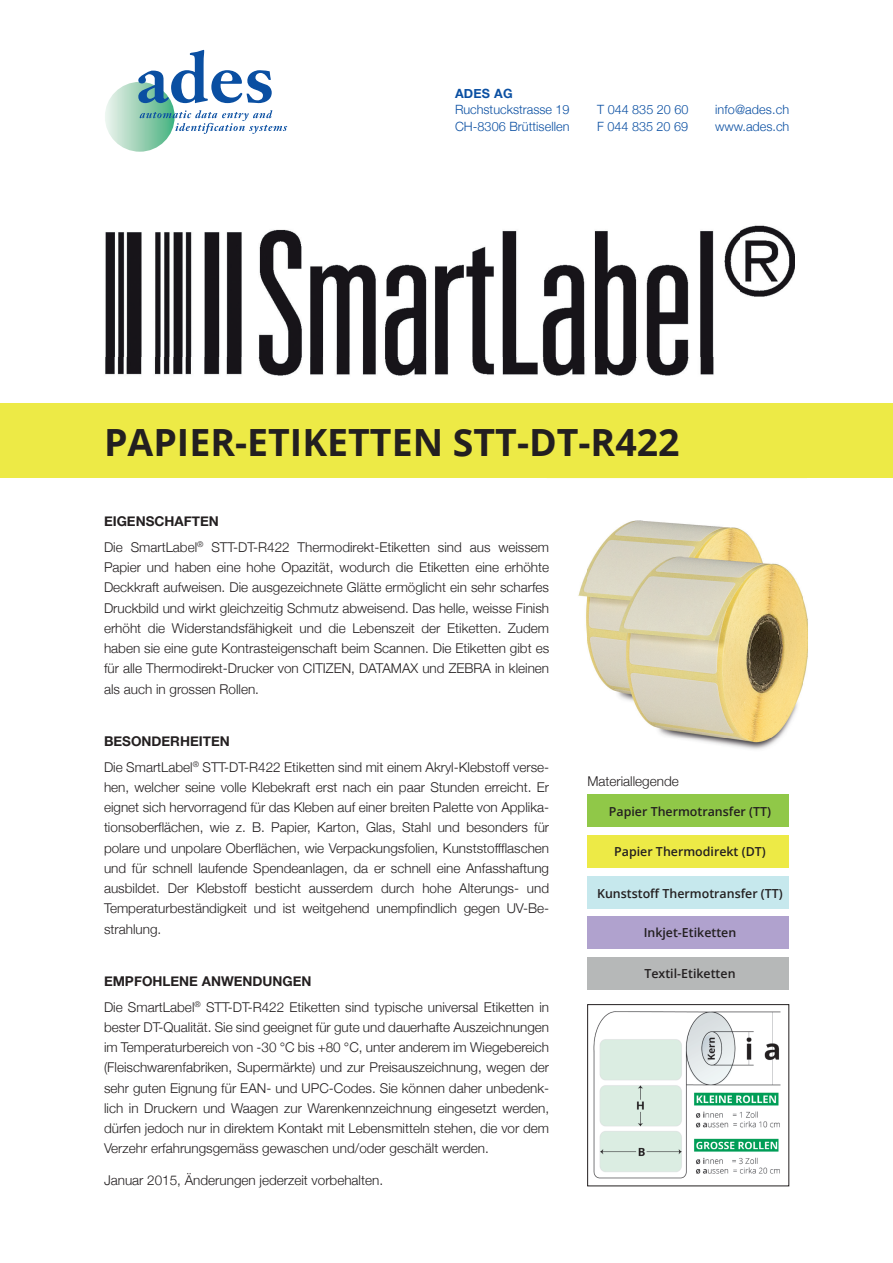
<style>
.page{position:relative;width:893px;height:1263px;background:#fff}
.page>*{position:absolute;margin:0;border:0;box-sizing:border-box;transform-origin:0 0}
.t1{font:700 37.5px "Open Sans";color:#231f20}
.t2{font:300 13.5px/20.2px "Helvetica Neue";color:#231f20}
.t3{font:300 12.75px/16.5px "Helvetica Neue";color:#0a4fa2}
.t4{font:700 12.75px "Helvetica Neue";letter-spacing:.02em;color:#0a4fa2}
.t5{font:600 12.45px "Open Sans";color:#231f20}
.s1{font-weight:700}
</style>
<div class="page">
<div style="left:0;top:404px;width:893px;height:74px;background:#edea46"></div>
<img style="left:105px;top:82px;width:69px;height:70px">
<svg style="left:140px;top:110px;width:147px;height:24px"></svg>
<svg style="left:138px;top:50px;width:134px;height:53px"></svg>
<img style="left:578px;top:571px;width:9px;height:64px">
<img style="left:587px;top:1004px;width:203px;height:183px">
<div style="left:587px;top:1004px;width:202px;height:182px;border:1px solid #231f20"></div>
<div style="left:588px;top:794px;width:201px;height:33px;background:#90c848"></div>
<div style="left:588px;top:835px;width:201px;height:33px;background:#edea46"></div>
<div style="left:588px;top:876px;width:201px;height:32px;background:#c6e8ed"></div>
<div style="left:588px;top:916px;width:201px;height:32px;background:#b0a2ce"></div>
<div style="left:588px;top:957px;width:201px;height:33px;background:#b6b8b8"></div>
<img style="left:672px;top:737px;width:109px;height:13px">
<img style="left:587px;top:520px;width:220px;height:217px">
<img style="left:105px;top:225px;width:690px;height:151px">
<p class="t4" style="left:455px;top:83px;width:59px">ADES AG</p>
<p class="t3" style="left:455px;top:101px;width:116px">Ruchstuckstrasse 19<br>CH-8306 Brüttisellen</p>
<p class="t3" style="left:597px;top:101px;width:93px">T 044 835 20 60<br>F 044 835 20 69</p>
<p class="t3" style="left:715px;top:101px;width:76px">info@ades.ch www.ades.ch</p>
<h1 class="t1" style="left:104px;top:416px;width:577px">PAPIER-ETIKETTEN STT-DT-R422</h1>
<p class="t2" style="left:104px;top:508px;width:447px;line-height:25.5px"><span class="s1">EIGENSCHAFTEN<br></span>Die SmartLabel<sup>®</sup> STT-DT-R422 Thermodirekt-Etiketten sind aus weissem</p>
<p class="t2" style="left:104px;top:556px;width:447px;text-align:justify">Papier und haben eine hohe Opazität, wodurch die Etiketten eine erhöhte Deckkraft aufweisen. Die ausgezeichnete Glätte ermöglicht ein sehr scharfes Druckbild und wirkt gleichzeitig Schmutz abweisend. Das helle, weisse Finish erhöht die Widerstandsfähigkeit und die Lebenszeit der Etiketten. Zudem haben sie eine gute Kontrasteigenschaft beim Scannen. Die Etiketten gibt es für alle Thermodirekt-Drucker von CITIZEN, DATAMAX und ZEBRA in kleinen als auch in grossen Rollen.</p>
<p class="t2" style="left:104px;top:728px;width:447px;line-height:25.5px"><span class="s1">BESONDERHEITEN<br></span>Die SmartLabel<sup>®</sup> STT-DT-R422 Etiketten sind mit einem Akryl-Klebstoff verse-</p>
<p class="t2" style="left:104px;top:776px;width:447px;text-align:justify">hen, welcher seine volle Klebekraft erst nach ein paar Stunden erreicht. Er eignet sich hervorragend für das Kleben auf einer breiten Palette von Applika&shy;tionsoberflächen, wie z. B. Papier, Karton, Glas, Stahl und besonders für polare und unpolare Oberflächen, wie Verpackungsfolien, Kunststoffflaschen und für schnell laufende Spendeanlagen, da er schnell eine Anfasshaftung ausbildet. Der Klebstoff besticht ausserdem durch hohe Alterungs- und Temperaturbeständigkeit und ist weitgehend unempfindlich gegen UV-Be&shy;strahlung.</p>
<p class="t2" style="left:104px;top:968px;width:447px;line-height:25.5px"><span class="s1">EMPFOHLENE ANWENDUNGEN<br></span>Die SmartLabel<sup>®</sup> STT-DT-R422 Etiketten sind typische universal Etiketten in</p>
<p class="t2" style="left:104px;top:1016px;width:447px;text-align:justify">bester DT-Qualität. Sie sind geeignet für gute und dauerhafte Auszeichnungen im Temperaturbereich von -30 °C bis +80 °C, unter anderem im Wiegebereich (Fleischwarenfabriken, Supermärkte) und zur Preisauszeichnung, wegen der sehr guten Eignung für EAN- und UPC-Codes. Sie können daher unbedenk&shy;lich in Druckern und Waagen zur Warenkennzeichnung eingesetzt werden, dürfen jedoch nur in direktem Kontakt mit Lebensmitteln stehen, die vor dem Verzehr erfahrungsgemäss gewaschen und/oder geschält werden.</p>
<p class="t2" style="left:104px;top:1169px;width:281px">Januar 2015, Änderungen jederzeit vorbehalten.</p>
<p class="t2" style="left:587px;top:770px;width:93px">Materiallegende</p>
<p class="t5" style="left:609px;top:803px;width:164px">Papier Thermotransfer (TT)</p>
<p class="t5" style="left:614px;top:843px;width:153px">Papier Thermodirekt (DT)</p>
<p class="t5" style="left:597px;top:884px;width:187px">Kunststoff Thermotransfer (TT)</p>
<p class="t5" style="left:644px;top:923px;width:94px">Inkjet-Etiketten</p>
<p class="t5" style="left:644px;top:965px;width:93px">Textil-Etiketten</p>
</div>
